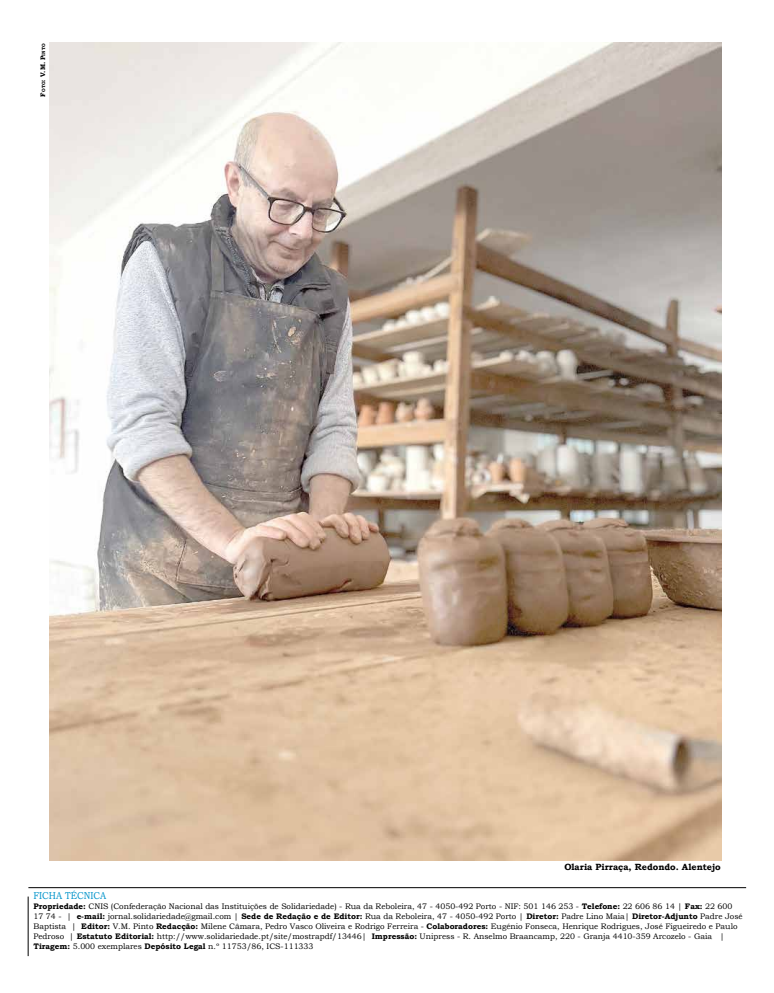
<style>
.page{position:relative;width:774px;height:993px;background:#fff}
.page>*{position:absolute;margin:0;border:0;box-sizing:border-box;transform-origin:0 0}
.t1{font:10px "Bookman Old Style";color:#0093ca;scale:.9 1}
.t2{font:700 9px "Bookman Old Style";color:#000}
.t3{font:8px/10px "Bookman Old Style";color:#000}
.t4{font:700 6.5px "Bookman Old Style";color:#000}
.s1{font-size:4.6px}
.s2{font-weight:700}
</style>
<div class="page">
<hr style="left:28px;top:896px;width:1px;height:59px;background:#000">
<hr style="left:28px;top:887px;width:718px;height:1px;background:#000">
<img style="left:50px;top:42px;width:671px;height:818px">
<p class="t4" style="left:38px;top:96px;width:54px;rotate:-90deg">F<span class="s1">oto</span>: V.M. P<span class="s1">into</span></p>
<p class="t2" style="left:564px;top:860px;width:158px">Olaria Pirraça, Redondo. Alentejo</p>
<p class="t1" style="left:33px;top:889px;width:49px">Fic ha Técnica</p>
<p class="t3" style="left:33px;top:901px;width:711px"><span class="s2">Propriedade:</span> CNIS (Confederação Nacional das Instituições de Solidariedade) - Rua da Reboleira, 47 - 4050-492 Porto - NIF: 501 146 253 - <span class="s2">Telefone:</span> 22 606 86 14 | <span class="s2">Fax:</span> 22 600<br>17 74 - | <span class="s2">e-mail:</span> jornal.solidariedade@gmail.com | <span class="s2">Sede de Redação e de Editor:</span> Rua da Reboleira, 47 - 4050-492 Porto | <span class="s2">Diretor:</span> Padre Lino Maia| <span class="s2">Diretor-Adjunto</span> Padre José Baptista | <span class="s2">Editor:</span> V.M. Pinto <span class="s2">Redacção:</span> Milene Câmara, Pedro Vasco Oliveira e Rodrigo Ferreira - <span class="s2">Colaboradores:</span> Eugénio Fonseca, Henrique Rodrigues, José Figueiredo e Paulo Pedroso | <span class="s2">Estatuto Editorial:</span> http://www.solidariedade.pt/site/mostrapdf/13446| <span class="s2">Impressão:</span> Unipress - R. Anselmo Braancamp, 220 - Granja 4410-359 Arcozelo - Gaia | <span class="s2">Tiragem:</span> 5.000 exemplares <span class="s2">Depósito Legal</span> n.º 11753/86, ICS-111333</p>
</div>
